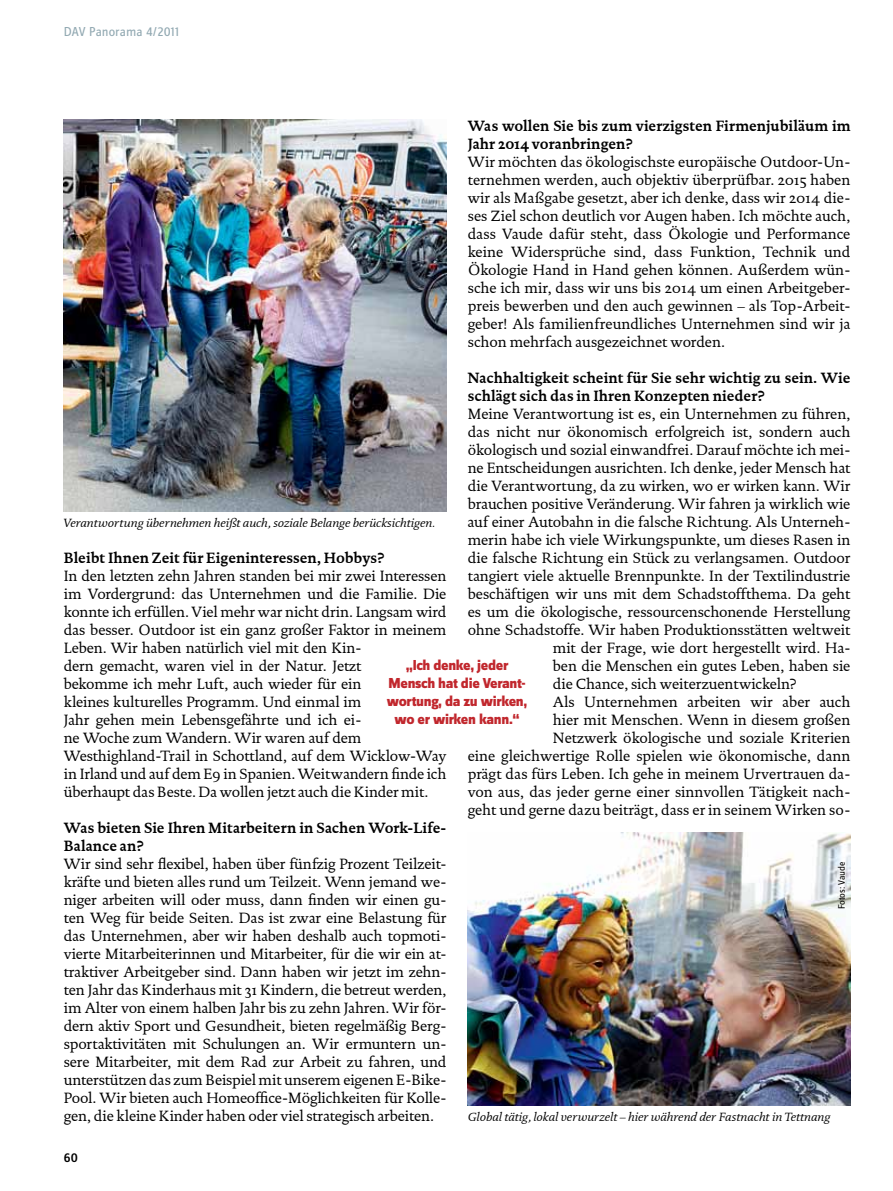
<style>
.page{position:relative;width:893px;height:1191px;background:#fff}
.page>*{position:absolute;margin:0;border:0;box-sizing:border-box;transform-origin:0 0}
.t1{font:15px/18px "DTL Documenta ST";letter-spacing:-.005em;color:#000;text-align:justify}
.t2{font:700 15px/18px "DTL Documenta ST";color:#000;scale:.95 1}
.t3{font:800 15px/18px "Zine Sans Dis";letter-spacing:-.02em;color:#c1272d;text-align:center}
.t4{font:13.5px "Zine Sans Dis";color:#92a9b2}
.t5{font:500 13.5px "Zine Sans Dis";color:#000}
.t6{font:italic 12px "DTL Documenta ST";color:#000}
.t7{font:9.75px "Zine Sans Dis";color:#000}
</style>
<div class="page">
<img style="left:64px;top:119px;width:382px;height:392px">
<img style="left:468px;top:833px;width:382px;height:272px">
<p class="t4" style="left:64px;top:25px;width:117px">DAV Panorama 4/2011</p>
<p class="t2" style="left:468px;top:116px;width:404px">Was wollen Sie bis zum vierzigsten Firmenjubiläum im<br>Jahr 2014 voranbringen?</p>
<p class="t1" style="left:468px;top:153px;width:384px">Wir möchten das ökologischste europäische Outdoor-Un&shy;ternehmen werden, auch objektiv überprüfbar. 2015 haben wir als Maßgabe gesetzt, aber ich denke, dass wir 2014 die&shy;ses Ziel schon deutlich vor Augen haben. Ich möchte auch, dass Vaude dafür steht, dass Ökologie und Performance keine Widersprüche sind, dass Funktion, Technik und Ökologie Hand in Hand gehen können. Außerdem wün&shy;sche ich mir, dass wir uns bis 2014 um einen Arbeitgeber&shy;preis bewerben und den auch gewinnen – als Top-Arbeit&shy;geber! Als familienfreundliches Unternehmen sind wir ja schon mehrfach ausgezeichnet worden.</p>
<p class="t2" style="left:468px;top:368px;width:404px">Nachhaltigkeit scheint für Sie sehr wichtig zu sein. Wie schlägt sich das in Ihren Konzepten nieder?</p>
<p class="t1" style="left:468px;top:405px;width:384px">Meine Verantwortung ist es, ein Unternehmen zu führen,</p>
<p class="t1" style="left:468px;top:423px;width:384px">das nicht nur ökonomisch erfolgreich ist, sondern auch</p>
<p class="t1" style="left:468px;top:441px;width:384px">ökologisch und sozial einwandfrei. Darauf möchte ich mei-</p>
<p class="t1" style="left:468px;top:459px;width:384px">ne Entscheidungen ausrichten. Ich denke, jeder Mensch hat</p>
<p class="t1" style="left:468px;top:477px;width:384px">die Verantwortung, da zu wirken, wo er wirken kann. Wir</p>
<p class="t1" style="left:468px;top:495px;width:384px">brauchen positive Veränderung. Wir fahren ja wirklich wie</p>
<p class="t1" style="left:468px;top:513px;width:384px">auf einer Autobahn in die falsche Richtung. Als Unterneh-</p>
<p class="t1" style="left:468px;top:531px;width:384px">merin habe ich viele Wirkungspunkte, um dieses Rasen in</p>
<p class="t1" style="left:468px;top:549px;width:384px">die falsche Richtung ein Stück zu verlangsamen. Outdoor</p>
<p class="t1" style="left:468px;top:567px;width:384px">tangiert viele aktuelle Brennpunkte. In der Textilindustrie</p>
<p class="t1" style="left:468px;top:585px;width:384px">beschäftigen wir uns mit dem Schadstoffthema. Da geht</p>
<p class="t1" style="left:468px;top:603px;width:384px">es um die ökologische, ressourcenschonende Herstellung</p>
<p class="t1" style="left:468px;top:621px;width:384px">ohne Schadstoffe. Wir haben Produktionsstätten weltweit</p>
<p class="t1" style="left:553px;top:639px;width:299px">mit der Frage, wie dort hergestellt wird. Ha-</p>
<p class="t1" style="left:553px;top:657px;width:299px">ben die Menschen ein gutes Leben, haben sie</p>
<p class="t1" style="left:553px;top:675px;width:245px">die Chance, sich weiterzuentwickeln?</p>
<p class="t1" style="left:553px;top:693px;width:299px">Als Unternehmen arbeiten wir aber auch</p>
<p class="t1" style="left:553px;top:711px;width:299px">hier mit Menschen. Wenn in diesem großen</p>
<p class="t1" style="left:553px;top:729px;width:299px">Netzwerk ökologische und soziale Kriterien</p>
<p class="t1" style="left:468px;top:747px;width:384px">eine gleichwertige Rolle spielen wie ökonomische, dann</p>
<p class="t1" style="left:468px;top:765px;width:384px">prägt das fürs Leben. Ich gehe in meinem Urvertrauen da-</p>
<p class="t1" style="left:468px;top:783px;width:384px">von aus, das jeder gerne einer sinnvollen Tätigkeit nach-</p>
<p class="t1" style="left:468px;top:801px;width:384px">geht und gerne dazu beiträgt, dass er in seinem Wirken so-</p>
<p class="t6" style="left:64px;top:515px;width:373px">Verantwortung übernehmen heißt auch, soziale Belange berücksichtigen.</p>
<p class="t2" style="left:64px;top:548px;width:339px">Bleibt Ihnen Zeit für Eigeninteressen, Hobbys?</p>
<p class="t1" style="left:64px;top:567px;width:384px;text-align:left">In den letzten zehn Jahren standen bei mir zwei Interessen im Vordergrund: das Unternehmen und die Familie. Die konnte ich erfüllen. Viel mehr war nicht drin. Langsam wird das besser. Outdoor ist ein ganz großer Faktor in meinem Leben. Wir haben natürlich viel mit den Kin-<br>dern gemacht, waren viel in der Natur. Jetzt<br>bekomme ich mehr Luft, auch wieder für ein<br>kleines kulturelles Programm. Und einmal im<br>Jahr gehen mein Lebensgefährte und ich ei-<br>ne Woche zum Wandern. Wir waren auf dem Westhighland-Trail in Schottland, auf dem Wicklow-Way in Irland und auf dem E9 in Spanien. Weitwandern finde ich überhaupt das Beste. Da wollen jetzt auch die Kinder mit.</p>
<p class="t2" style="left:64px;top:818px;width:404px">Was bieten Sie Ihren Mitarbeitern in Sachen Work-Life-<br>Balance an?</p>
<p class="t1" style="left:64px;top:855px;width:384px">Wir sind sehr flexibel, haben über fünfzig Prozent Teilzeit&shy;kräfte und bieten alles rund um Teilzeit. Wenn jemand we&shy;niger arbeiten will oder muss, dann finden wir einen gu&shy;ten Weg für beide Seiten. Das ist zwar eine Belastung für das Unternehmen, aber wir haben deshalb auch topmoti&shy;vierte Mitarbeiterinnen und Mitarbeiter, für die wir ein at&shy;traktiver Arbeitgeber sind. Dann haben wir jetzt im zehn&shy;ten Jahr das Kinderhaus mit 31 Kindern, die betreut werden, im Alter von einem halben Jahr bis zu zehn Jahren. Wir för&shy;dern aktiv Sport und Gesundheit, bieten regelmäßig Berg&shy;sportaktivitäten mit Schulungen an. Wir ermuntern un&shy;sere Mitarbeiter, mit dem Rad zur Arbeit zu fahren, und unterstützen das zum Beispiel mit unserem eigenen E-Bike-Pool. Wir bieten auch Homeoffice-Möglichkeiten für Kolle&shy;gen, die kleine Kinder haben oder viel strategisch arbeiten.</p>
<p class="t3" style="left:387px;top:657px;width:142px">„Ich denke, jeder<br>Mensch hat die Verant&shy;wortung, da zu wirken, wo er wirken kann.“</p>
<p class="t7" style="left:836px;top:909px;width:49px;rotate:-90deg">Fotos: Vaude</p>
<p class="t6" style="left:468px;top:1109px;width:364px">Global tätig, lokal verwurzelt – hier während der Fastnacht in Tettnang</p>
<p class="t5" style="left:64px;top:1150px;width:16px">60</p>
</div>
